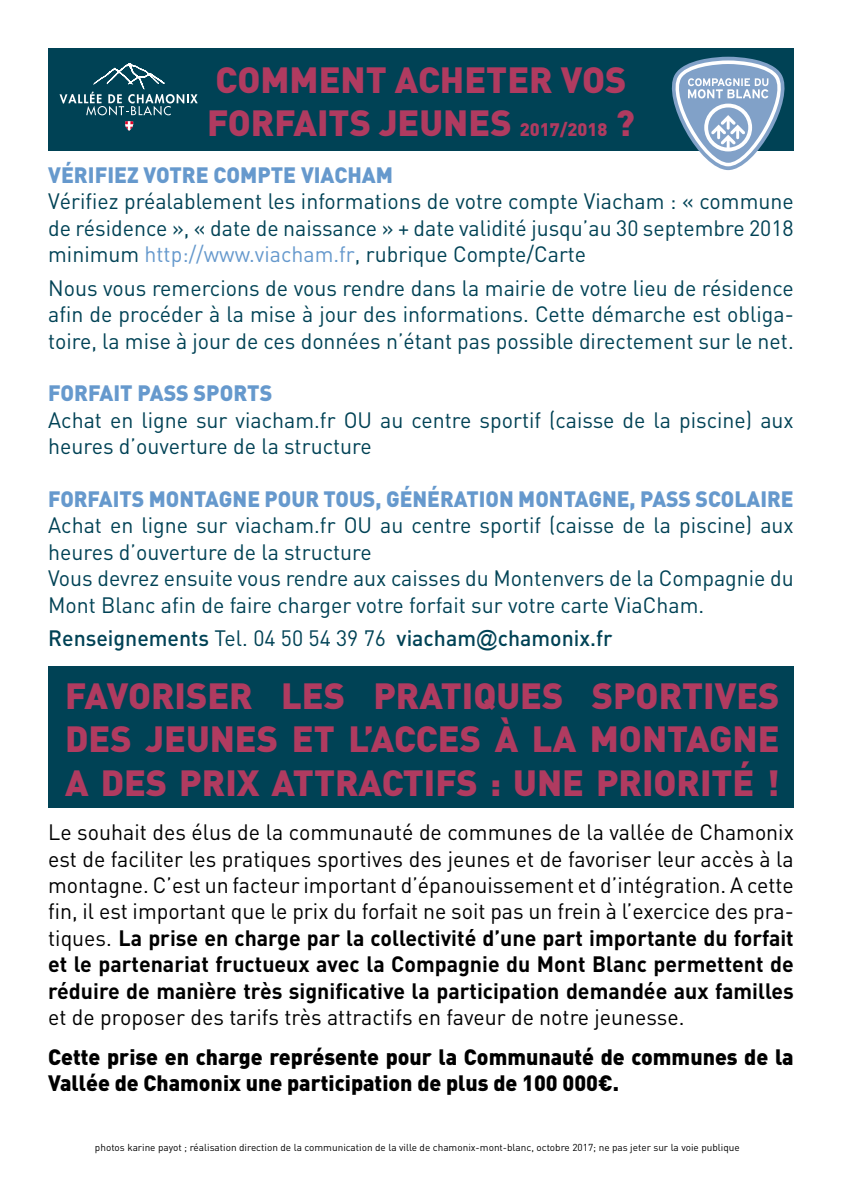
<style>
.page{position:relative;width:842px;height:1191px;background:#fff}
.page>*{position:absolute;margin:0;border:0;box-sizing:border-box;transform-origin:0 0}
.t1{font:900 36px/43.2px "DIN";color:#b03b60}
.t2{font:22px/26.4px "DIN";color:#004255;text-align:justify}
.t3{font:22px/26.4px "DIN";color:#000;text-align:justify}
.t4{font:900 22px/26.4px "DIN";color:#000}
.t5{font:500 22px "DIN";color:#004255}
.t6{font:900 22px "DIN";color:#6699cd}
.t7{font:10px "DIN";color:#000}
.s1{font-size:18px}
.s2{color:#6699cd}
.s3{font-weight:900;color:#6699cd}
.s4{font-weight:400}
.s5{font-family:"Arial";font-weight:400}
.s6{font-weight:700}
</style>
<div class="page">
<div style="left:48px;top:48px;width:746px;height:102px;background:#004255"></div>
<div style="left:48px;top:666px;width:746px;height:142px;background:#004255"></div>
<svg style="left:672px;top:57px;width:112px;height:113px"></svg>
<svg style="left:60px;top:63px;width:138px;height:68px"></svg>
<p class="t1" style="left:216px;top:56px;width:412px">COMMENT ACHETER VOS</p>
<p class="t1" style="left:207px;top:99px;width:429px">FORFAITS JEUNES <span class="s1">2017/2018</span> ?</p>
<p class="t6" style="left:48px;top:160px;width:346px">VÉRIFIEZ VOTRE COMPTE VIACHAM</p>
<p class="t2" style="left:48px;top:188px;width:747px">Vérifiez préalablement les informations de votre compte Viacham : « commune de résidence », « date de naissance » + date validité jusqu’au 30 septembre 2018 minimum <span class="s2">http://www.viacham.fr</span>, rubrique Compte/Carte</p>
<p class="t2" style="left:48px;top:274px;width:747px">Nous vous remercions de vous rendre dans la mairie de votre lieu de résidence afin de procéder à la mise à jour des informations. Cette démarche est obliga&shy;toire, la mise à jour de ces données n’étant pas possible directement sur le net.</p>
<p class="t6" style="left:48px;top:379px;width:226px">FORFAIT PASS SPORTS</p>
<p class="t2" style="left:48px;top:406px;width:747px">Achat en ligne sur viacham.fr OU au centre sportif (caisse de la piscine) aux heures d’ouverture de la structure</p>
<p class="t2" style="left:48px;top:485px;width:747px"><span class="s3">FORFAITS MONTAGNE POUR TOUS, GÉNÉRATION MONTAGNE, PASS SCOLAIRE </span>Achat en ligne sur viacham.fr OU au centre sportif (caisse de la piscine) aux heures d’ouverture de la structure</p>
<p class="t2" style="left:48px;top:564px;width:747px">Vous devrez ensuite vous rendre aux caisses du Montenvers de la Compagnie du<br>Mont Blanc afin de faire charger votre forfait sur votre carte ViaCham.</p>
<p class="t5" style="left:48px;top:624px;width:566px">Renseignements <span class="s4">Tel. 04 50 54 39 76</span> viacham<span class="s5">@</span>chamonix.fr</p>
<p class="t1" style="left:65px;top:672px;width:716px">FAVORISER LES PRATIQUES SPORTIVES<br>DES JEUNES ET L’ACCES À LA MONTAGNE</p>
<p class="t1" style="left:65px;top:759px;width:716px">A DES PRIX ATTRACTIFS : UNE PRIORITÉ !</p>
<p class="t3" style="left:48px;top:818px;width:747px">Le souhait des élus de la communauté de communes de la vallée de Chamonix est de faciliter les pratiques sportives des jeunes et de favoriser leur accès à la montagne. C’est un facteur important d’épanouissement et d’intégration. A cette fin, il est important que le prix du forfait ne soit pas un frein à l’exercice des pra&shy;tiques. <span class="s6">La prise en charge par la collectivité d’une part importante du forfait et le partenariat fructueux avec la Compagnie du Mont Blanc permettent de réduire de manière très significative la participation demandée aux familles </span>et de proposer des tarifs très attractifs en faveur de notre jeunesse.</p>
<p class="t4" style="left:48px;top:1042px;width:747px">Cette prise en charge représente pour la Communauté de communes de la<br>Vallée de Chamonix une participation de plus de 100 000€.</p>
<p class="t7" style="left:95px;top:1141px;width:646px">photos karine payot ; réalisation direction de la communication de la ville de chamonix-mont-blanc, octobre 2017; ne pas jeter sur la voie publique</p>
</div>
